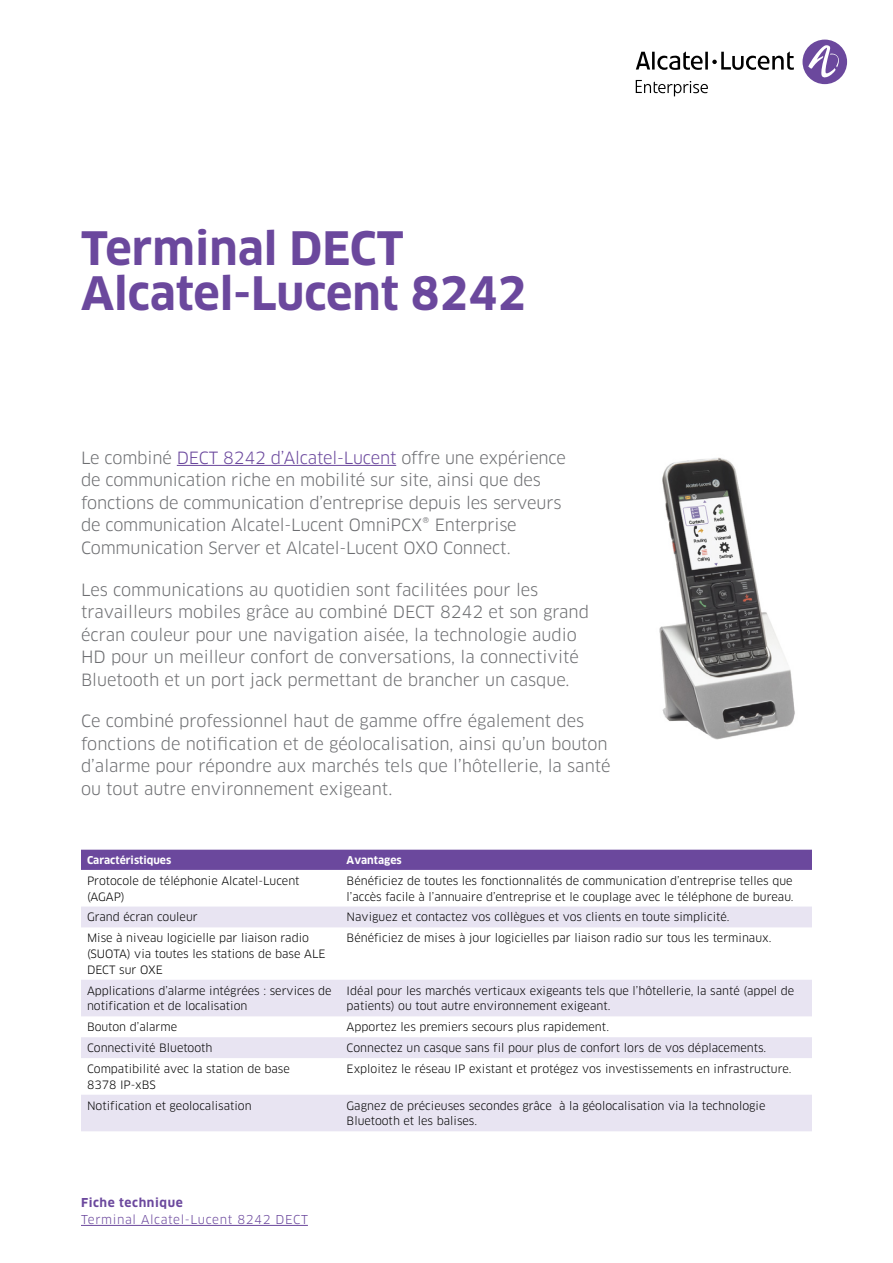
<style>
.page{position:relative;width:893px;height:1263px;background:#fff}
.page>*{position:absolute;margin:0;border:0;box-sizing:border-box;transform-origin:0 0}
.t1{font:700 45px/45px "Clan OT";color:#6b489d}
.t2{font:16.5px/22.5px "Clan OT";color:#6d6e71}
.t3{font:12px "Clan OT";letter-spacing:.05em;color:#6b489d}
.t4{font:700 12px "Clan OT";letter-spacing:.05em;color:#6b489d}
.t5{font:11.25px/15.8px "Clan OT";color:#000}
.t6{font:700 10.5px "Clan OT";color:#fff}
.s1{color:#6b489d}
</style>
<div class="page">
<hr style="left:81px;top:1225px;width:227px;height:1px;background:#6b489d">
<div style="left:802px;top:40px;width:45px;height:44px;background:#6b489d;border-radius:50%"></div>
<svg style="left:808px;top:45px;width:34px;height:33px"></svg>
<svg style="left:636px;top:51px;width:158px;height:19px"></svg>
<svg style="left:636px;top:80px;width:72px;height:16px"></svg>
<hr style="left:177px;top:465px;width:219px;height:1px;background:#6b489d">
<img style="left:659px;top:457px;width:136px;height:283px">
<div style="left:81px;top:850px;width:731px;height:20px;background:#6b489d"></div>
<svg style="left:81px;top:906px;width:731px;height:225px;fill:#edeaf5"></svg>
<h1 class="t1" style="left:81px;top:227px;width:447px">Terminal DECT<br>Alcatel-Lucent 8242</h1>
<p class="t2" style="left:81px;top:447px;width:486px">Le combiné <span class="s1">DECT 8242 d’Alcatel-Lucent</span> offre une expérience de communication riche en mobilité sur site, ainsi que des fonctions de communication d’entreprise depuis les serveurs de communication Alcatel-Lucent OmniPCX® Enterprise Communication Server et Alcatel-Lucent OXO Connect.</p>
<p class="t2" style="left:81px;top:578px;width:510px">Les communications au quotidien sont facilitées pour les travailleurs mobiles grâce au combiné DECT 8242 et son grand écran couleur pour une navigation aisée, la technologie audio HD pour un meilleur confort de conversations, la connectivité Bluetooth et un port jack permettant de brancher un casque.</p>
<h2 class="t2" style="left:81px;top:710px;width:531px">Ce combiné professionnel haut de gamme offre également des fonctions de notification et de géolocalisation, ainsi qu’un bouton d’alarme pour répondre aux marchés tels que l’hôtellerie, la santé ou tout autre environnement exigeant.</h2>
<p class="t6" style="left:87px;top:854px;width:86px">Caractéristiques</p>
<p class="t6" style="left:347px;top:854px;width:57px">Avantages</p>
<p class="t5" style="left:87px;top:873px;width:214px">Protocole de téléphonie Alcatel-Lucent (AGAP)</p>
<p class="t5" style="left:347px;top:873px;width:449px">Bénéficiez de toutes les fonctionnalités de communication d’entreprise telles que l’accès facile à l’annuaire d’entreprise et le couplage avec le téléphone de bureau.</p>
<p class="t5" style="left:87px;top:909px;width:112px">Grand écran couleur</p>
<p class="t5" style="left:347px;top:909px;width:384px">Naviguez et contactez vos collègues et vos clients en toute simplicité.</p>
<p class="t5" style="left:87px;top:930px;width:240px">Mise à niveau logicielle par liaison radio (SUOTA) via toutes les stations de base ALE<br>DECT sur OXE</p>
<p class="t5" style="left:347px;top:930px;width:426px">Bénéficiez de mises à jour logicielles par liaison radio sur tous les terminaux.</p>
<p class="t5" style="left:87px;top:983px;width:246px">Applications d’alarme intégrées : services de notification et de localisation</p>
<p class="t5" style="left:347px;top:983px;width:449px">Idéal pour les marchés verticaux exigeants tels que l’hôtellerie, la santé (appel de patients) ou tout autre environnement exigeant.</p>
<p class="t5" style="left:87px;top:1019px;width:92px">Bouton d’alarme</p>
<p class="t5" style="left:347px;top:1019px;width:264px">Apportez les premiers secours plus rapidement.</p>
<p class="t5" style="left:87px;top:1040px;width:127px">Connectivité Bluetooth</p>
<p class="t5" style="left:347px;top:1040px;width:421px">Connectez un casque sans fil pour plus de confort lors de vos déplacements.</p>
<p class="t5" style="left:87px;top:1061px;width:204px">Compatibilité avec la station de base<br>8378 IP-xBS</p>
<p class="t5" style="left:347px;top:1061px;width:446px">Exploitez le réseau IP existant et protégez vos investissements en infrastructure.</p>
<p class="t5" style="left:87px;top:1097px;width:166px">Notification et geolocalisation</p>
<p class="t5" style="left:347px;top:1097px;width:420px">Gagnez de précieuses secondes grâce à la géolocalisation via la technologie<br>Bluetooth et les balises.</p>
<p class="t4" style="left:81px;top:1196px;width:103px">Fiche technique</p>
<p class="t3" style="left:81px;top:1212px;width:228px">Terminal Alcatel-Lucent 8242 DECT</p>
</div>
